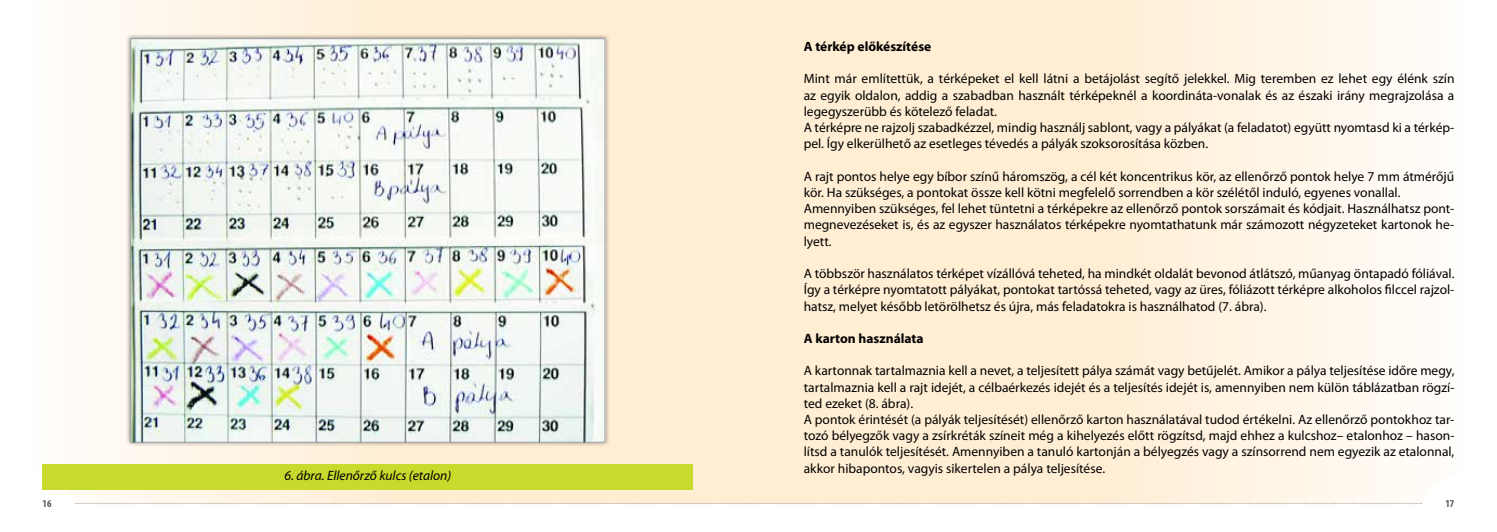
<style>
.page{position:relative;width:1497px;height:532px;background:#fff}
.page>*{position:absolute;margin:0;border:0;box-sizing:border-box;transform-origin:0 0}
.t1{font:13.5px/16.2px "Myriad Pro";color:#000}
.t2{font:700 13.5px "Myriad Pro";color:#000}
.t3{font:italic 13.5px "Myriad Pro";color:#000}
.t4{font:700 condensed 10.5px "Myriad Pro";color:#58595b}
</style>
<div class="page">
<div style="left:748px;top:0;width:715px;height:503px;background:linear-gradient(to right,#ffeaca,#fff9f1)"></div>
<div style="left:34px;top:0;width:714px;height:503px;background:linear-gradient(to right,#fff9f1,#ffeaca)"></div>
<svg style="left:34px;top:473px;width:1429px;height:31px"></svg>
<div style="left:126px;top:34px;width:484px;height:413px;background:#000;opacity:.45"></div>
<img style="left:132px;top:40px;width:471px;height:400px">
<div style="left:43px;top:463px;width:650px;height:26px;background:#c8da2b"></div>
<p class="t3" style="left:284px;top:467px;width:168px">6. ábra. Ellenőrző kulcs (etalon)</p>
<p class="t2" style="left:804px;top:38px;width:129px">A térkép előkészítése</p>
<p class="t1" style="left:804px;top:71px;width:652px">Mint már említettük, a térképeket el kell látni a betájolást segítő jelekkel. Mig teremben ez lehet egy élénk szín az egyik oldalon, addig a szabadban használt térképeknél a koordináta-vonalak és az északi irány megrajzolása a legegyszerübb és kötelező feladat.<br>A térképre ne rajzolj szabadkézzel, mindig használj sablont, vagy a pályákat (a feladatot) együtt nyomtasd ki a térkép&shy;pel. Így elkerülhető az esetleges tévedés a pályák szoksorosítása közben.</p>
<p class="t1" style="left:804px;top:168px;width:652px">A rajt pontos helye egy bíbor színű háromszög, a cél két koncentrikus kör, az ellenőrző pontok helye 7 mm átmérőjű kör. Ha szükséges, a pontokat össze kell kötni megfelelő sorrendben a kör szélétől induló, egyenes vonallal.<br>Amennyiben szükséges, fel lehet tüntetni a térképekre az ellenőrző pontok sorszámait és kódjait. Használhatsz pont&shy;megnevezéseket is, és az egyszer használatos térképekre nyomtathatunk már számozott négyzeteket kartonok he&shy;lyett.</p>
<p class="t1" style="left:804px;top:265px;width:652px;text-align:justify">A többször használatos térképet vízállóvá teheted, ha mindkét oldalát bevonod átlátszó, műanyag öntapadó fóliával.<br>Így a térképre nyomtatott pályákat, pontokat tartóssá teheted, vagy az üres, fóliázott térképre alkoholos filccel rajzol&shy;hatsz, melyet később letörölhetsz és újra, más feladatokra is használhatod (7. ábra).</p>
<p class="t2" style="left:804px;top:329px;width:121px">A karton használata</p>
<p class="t1" style="left:804px;top:362px;width:652px">A kartonnak tartalmaznia kell a nevet, a teljesített pálya számát vagy betűjelét. Amikor a pálya teljesítése időre megy, tartalmaznia kell a rajt idejét, a célbaérkezés idejét és a teljesítés idejét is, amennyiben nem külön táblázatban rögzí&shy;ted ezeket (8. ábra).<br>A pontok érintését (a pályák teljesítését) ellenőrző karton használatával tudod értékelni. Az ellenőrző pontokhoz tar&shy;tozó bélyegzők vagy a zsírkréták színeit még a kihelyezés előtt rögzítsd, majd ehhez a kulcshoz– etalonhoz – hason&shy;lítsd a tanulók teljesítését. Amennyiben a tanuló kartonján a bélyegzés vagy a színsorrend nem egyezik az etalonnal, akkor hibapontos, vagyis sikertelen a pálya teljesítése.</p>
<p class="t4" style="left:43px;top:496px;width:10px">16</p>
<p class="t4" style="left:1445px;top:496px;width:10px">17</p>
</div>
